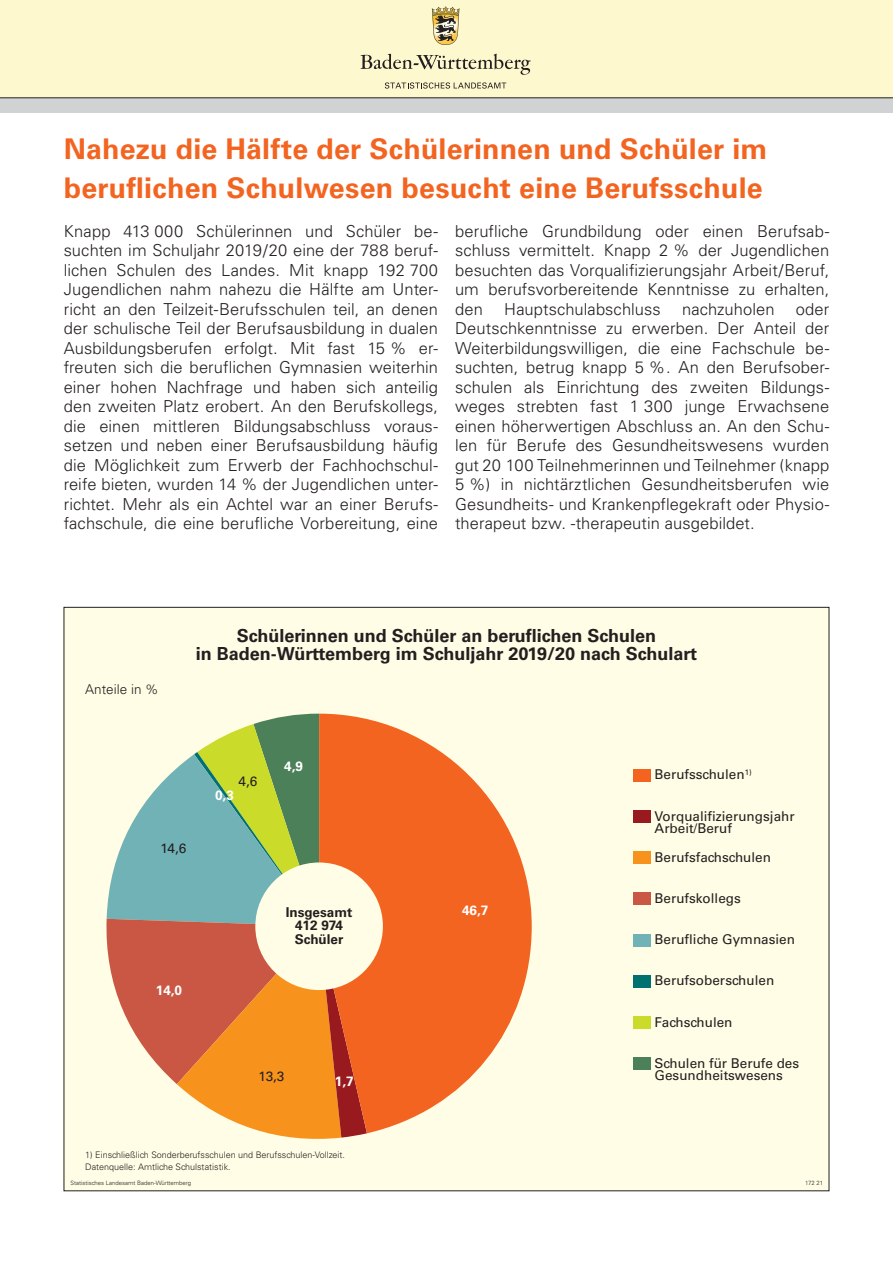
<style>
.page{position:relative;width:893px;height:1263px;background:#fff}
.page>*{position:absolute;margin:0;border:0;box-sizing:border-box;transform-origin:0 0}
.t1{font:700 28.5px/39px "Univers";letter-spacing:.01em;color:#f36421}
.t2{font:700 18px/18px "Univers";color:#231f20;text-align:center}
.t3{font:300 16.5px/19.5px "Univers";letter-spacing:.005em;color:#231f20;text-align:justify}
.t4{font:13.5px/12px "Univers";color:#231f20}
.t5{font:700 13.5px/13.5px "Univers";color:#231f20;text-align:center}
.t6{font:700 13.5px "Univers";color:#fff}
.t7{font:300 13.5px "Univers";color:#231f20}
.t8{font:300 9px/12px "Univers";color:#231f20}
.t9{font:300 6px "Univers";color:#231f20}
</style>
<div class="page">
<div style="left:0;top:98px;width:893px;height:15px;background:#d1d2d4"></div>
<div style="left:0;top:0;width:893px;height:98px;background:#fef8ce"></div>
<svg style="left:361px;top:54px;width:170px;height:21px"></svg>
<svg style="left:432px;top:6px;width:27px;height:39px"></svg>
<svg style="left:385px;top:82px;width:121px;height:7px"></svg>
<hr style="left:0;top:98px;width:893px;height:1px;background:#231f20">
<div style="left:64px;top:607px;width:765px;height:584px;background:#fffde5"></div>
<svg style="left:106px;top:714px;width:261px;height:425px"></svg>
<svg style="left:319px;top:714px;width:213px;height:419px;fill:#f36421"></svg>
<div style="left:255px;top:862px;width:128px;height:128px;background:#fffde5;border-radius:50%"></div>
<div style="left:633px;top:1057px;width:17px;height:13px;background:#4b8059"></div>
<div style="left:633px;top:1016px;width:17px;height:13px;background:#cadb2a"></div>
<div style="left:633px;top:975px;width:17px;height:13px;background:#007070"></div>
<div style="left:633px;top:934px;width:17px;height:12px;background:#70b2b6"></div>
<div style="left:633px;top:892px;width:17px;height:13px;background:#ca5744"></div>
<div style="left:633px;top:851px;width:17px;height:13px;background:#f7931d"></div>
<div style="left:633px;top:810px;width:17px;height:13px;background:#981a1e"></div>
<div style="left:633px;top:769px;width:17px;height:12px;background:#f36421"></div>
<h1 class="t1" style="left:64px;top:129px;width:705px">Nahezu die Hälfte der Schülerinnen und Schüler im beruflichen Schulwesen besucht eine Berufsschule</h1>
<p class="t3" style="left:64px;top:221px;width:376px">Knapp 413 000 Schülerinnen und Schüler be&shy;suchten im Schuljahr 2019/20 eine der 788 beruf&shy;lichen Schulen des Landes. Mit knapp 192 700<br>Jugendlichen nahm nahezu die Hälfte am Unter&shy;richt an den Teilzeit-Berufsschulen teil, an denen der schulische Teil der Berufsausbildung in dualen Ausbildungsberufen erfolgt. Mit fast 15 % er&shy;freuten sich die beruflichen Gymnasien weiterhin einer hohen Nachfrage und haben sich anteilig den zweiten Platz erobert. An den Berufskollegs, die einen mittleren Bildungsabschluss voraus‑ setzen und neben einer Berufsausbildung häufig die Möglichkeit zum Erwerb der Fachhochschul‑ reife bieten, wurden 14 % der Jugendlichen unter&shy;richtet. Mehr als ein Achtel war an einer Berufs&shy;fachschule, die eine berufliche Vorbereitung, eine</p>
<p class="t3" style="left:455px;top:221px;width:376px">berufliche Grundbildung oder einen Berufsab&shy;schluss vermittelt. Knapp 2 % der Jugendlichen besuchten das Vorqualifizierungsjahr Arbeit/Beruf, um berufsvorbereitende Kenntnisse zu erhalten, den</p>
<p class="t3" style="left:455px;top:299px;width:376px;text-indent:341px">oder Deutschkenntnisse zu erwerben. Der Anteil der Weiterbildungswilligen, die eine Fachschule be&shy;suchten, betrug knapp 5 %. An den Berufsober&shy;schulen als Einrichtung des zweiten Bildungs&shy;weges strebten fast 1 300 junge Erwachsene einen höherwertigen Abschluss an. An den Schu&shy;len für Berufe des Gesundheitswesens wurden gut 20 100 Teilnehmerinnen und Teilnehmer (knapp 5 %) in nichtärztlichen Gesundheitsberufen wie Gesundheits- und Krankenpflegekraft oder Physio&shy;therapeut bzw. -therapeutin ausgebildet.</p>
<p class="t3" style="left:504px;top:299px;width:158px">Hauptschulabschluss</p>
<p class="t3" style="left:682px;top:299px;width:94px">nachzuholen</p>
<p class="t7" style="left:85px;top:681px;width:75px">Anteile in %</p>
<p class="t2" style="left:196px;top:627px;width:503px">Schülerinnen und Schüler an beruflichen Schulen<br>in Baden-Württemberg im Schuljahr 2019/20 nach Schulart</p>
<p class="t4" style="left:161px;top:842px;width:27px">14,6</p>
<p class="t6" style="left:156px;top:983px;width:28px">14,0</p>
<p class="t4" style="left:238px;top:775px;width:20px">4,6</p>
<p class="t6" style="left:215px;top:787px;width:20px">0,3</p>
<p class="t6" style="left:284px;top:758px;width:20px">4,9</p>
<p class="t5" style="left:286px;top:905px;width:68px">Insgesamt<br>412 974<br>Schüler</p>
<p class="t4" style="left:258px;top:1070px;width:28px">13,3</p>
<p class="t6" style="left:335px;top:1074px;width:20px">1,7</p>
<p class="t6" style="left:462px;top:902px;width:28px">46,7</p>
<p class="t4" style="left:655px;top:769px;width:99px">Berufsschulen<sup>1)</sup></p>
<p class="t4" style="left:655px;top:810px;width:142px">Vorqualifizierungsjahr<br>Arbeit/Beruf</p>
<p class="t4" style="left:655px;top:851px;width:118px">Berufsfachschulen</p>
<p class="t4" style="left:655px;top:892px;width:88px">Berufskollegs</p>
<p class="t4" style="left:655px;top:933px;width:142px">Berufliche Gymnasien</p>
<p class="t4" style="left:655px;top:975px;width:121px">Berufsoberschulen</p>
<p class="t4" style="left:655px;top:1016px;width:79px">Fachschulen</p>
<p class="t4" style="left:655px;top:1057px;width:146px">Schulen für Berufe des<br>Gesundheitswesens</p>
<p class="t8" style="left:85px;top:1148px;width:261px">1) Einschließlich Sonderberufsschulen und Berufsschulen-Vollzeit.<br>Datenquelle: Amtliche Schulstatistik.</p>
<p class="t9" style="left:70px;top:1179px;width:122px">Statistisches Landesamt Baden-Württemberg</p>
<p class="t9" style="left:805px;top:1179px;width:19px">172 21</p>
</div>
